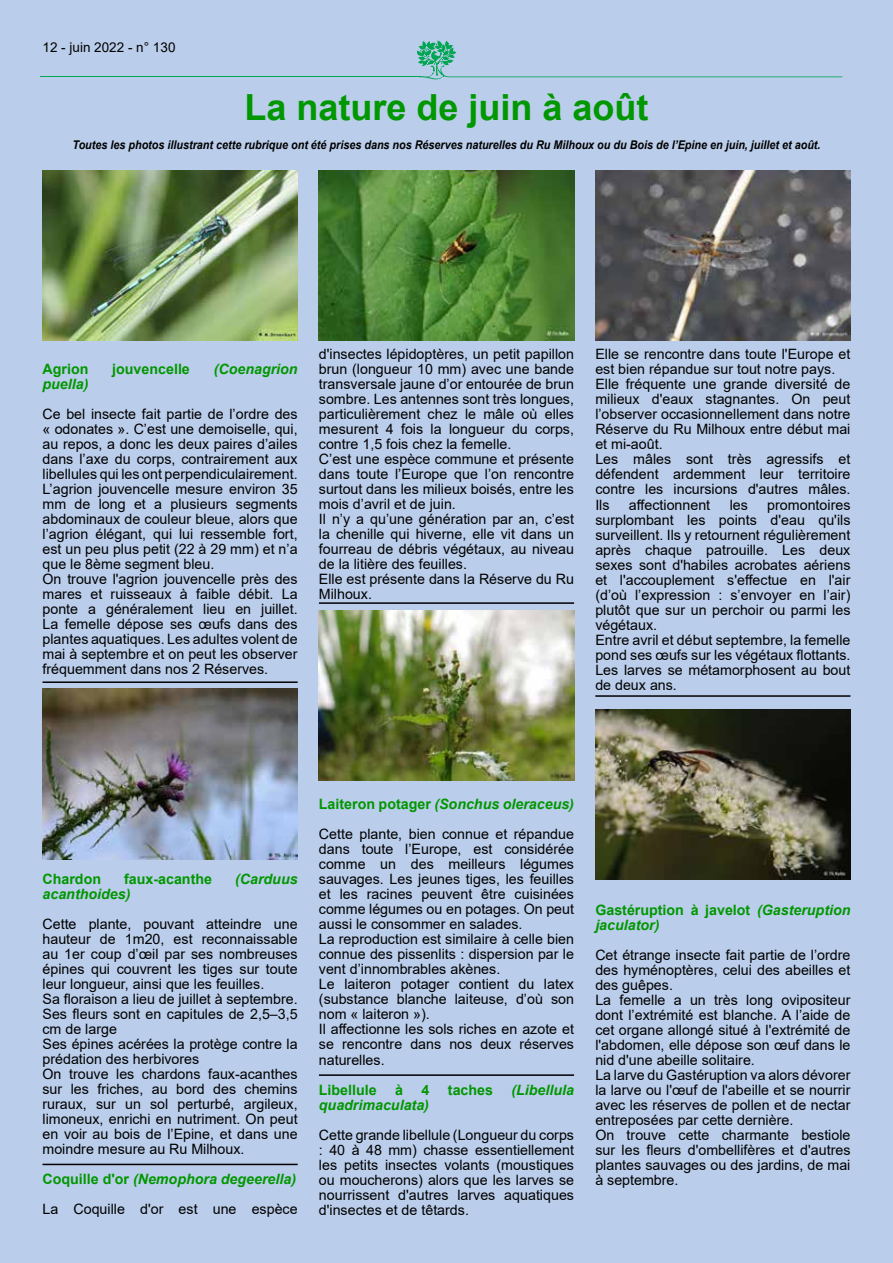
<style>
.page{position:relative;width:893px;height:1263px;background:#bacdea}
.page>*{position:absolute;margin:0;border:0;box-sizing:border-box;transform-origin:0 0}
.t1{font:700 36px "Arial";color:#009700}
.t2{font:14.25px/15px "Arial";color:#000}
.t3{font:italic 700 14.25px/15px "Arial";color:#009700}
.t4{font:700 14.25px "Arial";color:#009700}
.t5{font:13.5px "Arial";color:#000}
.t6{font:italic 700 12px "Arial";color:#000;scale:.9 1}
.s1{font-weight:700;color:#009700}
.s2{font-weight:700;font-style:italic;color:#009700}
.s3{font-style:normal}
</style>
<div class="page">
<hr style="left:43px;top:1164px;width:255px;height:1px;background:#000">
<hr style="left:43px;top:681px;width:255px;height:2px;background:#000">
<hr style="left:319px;top:602px;width:255px;height:2px;background:#000">
<hr style="left:595px;top:695px;width:255px;height:2px;background:#000">
<hr style="left:319px;top:1074px;width:255px;height:2px;background:#000">
<img style="left:43px;top:170px;width:255px;height:170px">
<img style="left:43px;top:689px;width:255px;height:170px">
<img style="left:319px;top:170px;width:255px;height:170px">
<img style="left:319px;top:610px;width:255px;height:170px">
<img style="left:595px;top:170px;width:255px;height:170px">
<img style="left:595px;top:709px;width:255px;height:170px">
<p class="t5" style="left:43px;top:38px;width:134px">12 - juin 2022 - n° 130</p>
<h1 class="t1" style="left:244px;top:82px;width:406px">La nature de juin à août</h1>
<p class="t6" style="left:72px;top:137px;width:833px">Toutes les photos illustrant cette rubrique ont été prises dans nos Réserves naturelles du Ru Milhoux ou du Bois de l’Epine en juin, juillet et août.</p>
<p class="t4" style="left:43px;top:359px;width:47px">Agrion</p>
<p class="t4" style="left:112px;top:359px;width:79px">jouvencelle</p>
<p class="t3" style="left:214px;top:362px;width:85px">(Coenagrion</p>
<p class="t3" style="left:43px;top:377px;width:47px">puella)</p>
<p class="t2" style="left:43px;top:406px;width:257px">Ce bel insecte fait partie de l’ordre des « odonates ». C’est une demoiselle, qui, au repos, a donc les deux paires d’ailes dans l’axe du corps, contrairement aux libellules qui les ont perpendiculairement.<br>L’agrion jouvencelle mesure environ 35 mm de long et a plusieurs segments abdominaux de couleur bleue, alors que l’agrion élégant, qui lui ressemble fort, est un peu plus petit (22 à 29 mm) et n’a que le 8ème segment bleu.<br>On trouve l'agrion jouvencelle près des mares et ruisseaux à faible débit. La ponte a généralement lieu en juillet.<br>La femelle dépose ses œufs dans des plantes aquatiques. Les adultes volent de mai à septembre et on peut les observer fréquemment dans nos 2 Réserves.</p>
<p class="t2" style="left:319px;top:347px;width:257px">d'insectes lépidoptères, un petit papillon brun (longueur 10 mm) avec une bande transversale jaune d’or entourée de brun sombre. Les antennes sont très longues, particulièrement chez le mâle où elles mesurent 4 fois la longueur du corps, contre 1,5 fois chez la femelle.<br>C’est une espèce commune et présente dans toute l’Europe que l’on rencontre surtout dans les milieux boisés, entre les mois d’avril et de juin.<br>Il n’y a qu’une génération par an, c’est la chenille qui hiverne, elle vit dans un fourreau de débris végétaux, au niveau de la litière des feuilles.<br>Elle est présente dans la Réserve du Ru Milhoux.</p>
<p class="t2" style="left:595px;top:347px;width:257px">Elle se rencontre dans toute l'Europe et est bien répandue sur tout notre pays.<br>Elle fréquente une grande diversité de milieux d'eaux stagnantes. On peut l’observer occasionnellement dans notre<br>Réserve du Ru Milhoux entre début mai et mi-août.<br>Les mâles sont très agressifs et défendent ardemment leur territoire contre les incursions d'autres mâles.<br>Ils</p>
<p class="t2" style="left:629px;top:497px;width:83px">affectionnent</p>
<p class="t2" style="left:730px;top:497px;width:20px">les</p>
<p class="t2" style="left:595px;top:497px;width:257px;text-indent:172px">promontoires surplombant les points d'eau qu'ils surveillent. Ils y retournent régulièrement après chaque patrouille. Les deux sexes sont d'habiles acrobates aériens et l'accouplement s'effectue en l'air (d’où l’expression : s’envoyer en l’air) plutôt que sur un perchoir ou parmi les végétaux.<br>Entre avril et début septembre, la femelle pond ses œufs sur les végétaux flottants.<br>Les larves se métamorphosent au bout de deux ans.</p>
<p class="t4" style="left:43px;top:869px;width:60px">Chardon</p>
<p class="t4" style="left:124px;top:869px;width:89px">faux-acanthe</p>
<p class="t3" style="left:235px;top:872px;width:64px">(Carduus</p>
<p class="t3" style="left:43px;top:887px;width:89px">acanthoides)</p>
<p class="t2" style="left:43px;top:917px;width:257px">Cette plante, pouvant atteindre une hauteur de 1m20, est reconnaissable au 1er coup d’œil par ses nombreuses épines qui couvrent les tiges sur toute leur longueur, ainsi que les feuilles.<br>Sa floraison a lieu de juillet à septembre.<br>Ses fleurs sont en capitules de 2,5–3,5 cm de large<br>Ses épines acérées la protège contre la prédation des herbivores<br>On trouve les chardons faux-acanthes sur les friches, au bord des chemins ruraux, sur un sol perturbé, argileux, limoneux, enrichi en nutriment. On peut en voir au bois de l’Epine, et dans une moindre mesure au Ru Milhoux.</p>
<p class="t2" style="left:43px;top:1164px;width:257px;line-height:30px"><span class="s1">Coquille d'or</span> <span class="s2">(Nemophora degeerella)<br></span>La Coquille d'or est une espèce</p>
<p class="t2" style="left:319px;top:789px;width:257px;line-height:30px"><span class="s1">Laiteron potager</span> <span class="s2">(Sonchus oleraceus)<br></span>Cette plante, bien connue et répandue</p>
<p class="t2" style="left:319px;top:842px;width:257px">dans toute l’Europe, est considérée comme un des meilleurs légumes sauvages. Les jeunes tiges, les feuilles et les racines peuvent être cuisinées comme légumes ou en potages. On peut aussi le consommer en salades.<br>La reproduction est similaire à celle bien connue des pissenlits : dispersion par le vent d’innombrables akènes.<br>Le laiteron potager contient du latex (substance blanche laiteuse, d’où son nom « laiteron »).<br>Il affectionne les sols riches en azote et se rencontre dans nos deux réserves naturelles.</p>
<p class="t4" style="left:319px;top:1079px;width:59px">Libellule</p>
<p class="t4" style="left:395px;top:1079px;width:9px">à</p>
<p class="t4" style="left:422px;top:1079px;width:9px">4</p>
<p class="t4" style="left:448px;top:1079px;width:47px">taches</p>
<p class="t3" style="left:511px;top:1082px;width:64px">(Libellula</p>
<p class="t3" style="left:319px;top:1097px;width:112px">quadrimaculata)</p>
<p class="t2" style="left:319px;top:1127px;width:257px;text-align:justify">Cette grande libellule (Longueur du corps : 40 à 48 mm) chasse essentiellement les petits insectes volants (moustiques ou moucherons) alors que les larves se nourrissent d'autres larves aquatiques d'insectes et de têtards.</p>
<p class="t3" style="left:595px;top:902px;width:257px"><span class="s3">Gastéruption à javelot</span> (Gasteruption jaculator)</p>
<p class="t2" style="left:595px;top:947px;width:257px">Cet étrange insecte fait partie de l’ordre des hyménoptères, celui des abeilles et des guêpes.<br>La femelle a un très long ovipositeur dont l’extrémité est blanche. A l’aide de cet organe allongé situé à l'extrémité de l'abdomen, elle dépose son œuf dans le nid d'une abeille solitaire.<br>La larve du Gastéruption va alors dévorer la larve ou l'œuf de l'abeille et se nourrir avec les réserves de pollen et de nectar entreposées par cette dernière.<br>On trouve cette charmante bestiole sur les fleurs d'ombellifères et d'autres plantes sauvages ou des jardins, de mai à septembre.</p>
</div>
